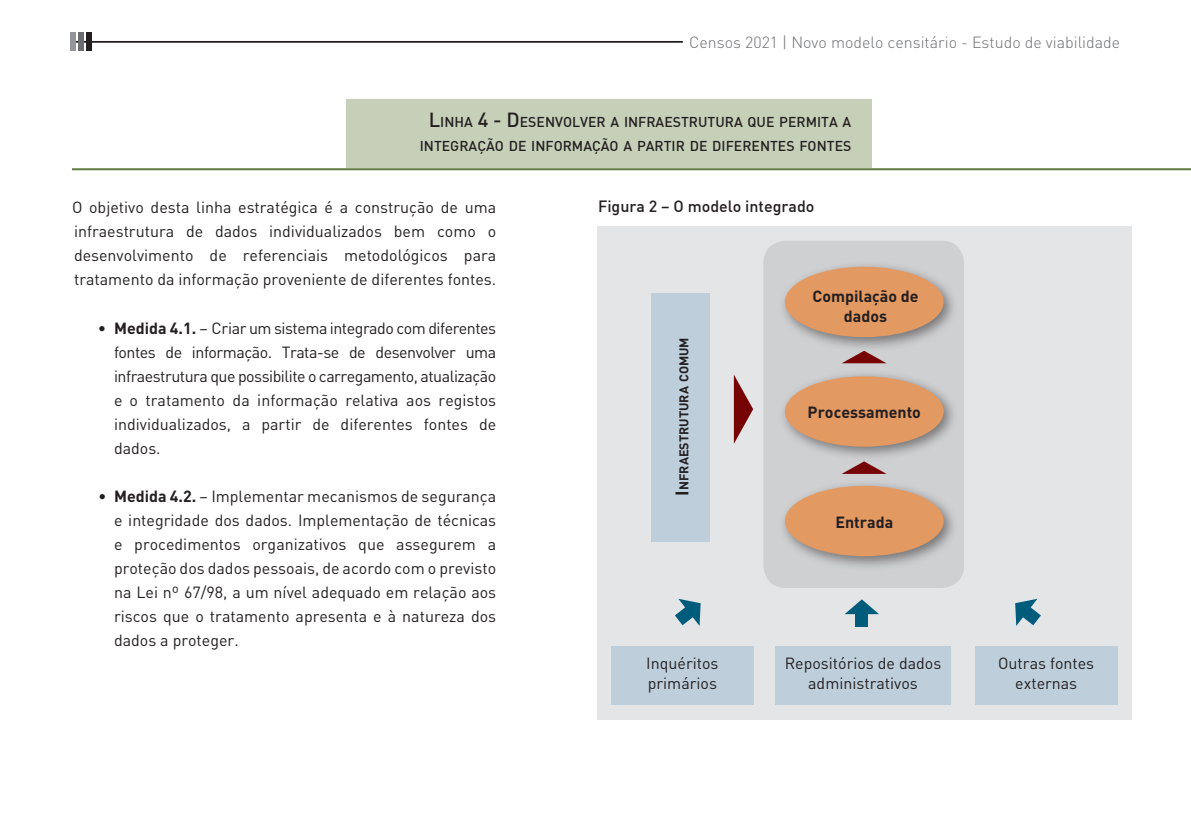
<style>
.page{position:relative;width:1191px;height:840px;background:#fff}
.page>*{position:absolute;margin:0;border:0;box-sizing:border-box;transform-origin:0 0}
.t1{font:16px/24px "DIN";color:#231f20;text-align:justify}
.t2{font:300 16px "DIN";color:#6c6d70}
.t3{font:700 16px/20px "DIN";color:#231f20;text-align:center}
.t4{font:500 16px "DIN";color:#231f20}
.t5{font:500 14px/24px "DIN";color:#231f20;text-align:right}
.t6{font:700 12.6px "DIN";color:#231f20}
.s1{font-size:20px}
.s2{font-weight:700}
.s3{font-size:18px}
</style>
<div class="page">
<hr style="left:74px;top:41px;width:609px;height:2px;background:#231f20">
<div style="left:86px;top:33px;width:5px;height:18px;background:#231f20"></div>
<div style="left:78px;top:33px;width:5px;height:18px;background:#6c6d70"></div>
<div style="left:71px;top:33px;width:5px;height:18px;background:#939598"></div>
<div style="left:597px;top:225px;width:534px;height:494px;background:#e4e5e7"></div>
<div style="left:763px;top:240px;width:201px;height:347px;background:#cfd0d2;border-radius:23px"></div>
<div style="left:346px;top:99px;width:525px;height:69px;background:#c6cfb8"></div>
<hr style="left:72px;top:168px;width:1119px;height:2px;background:#5e7a3e">
<div style="left:651px;top:293px;width:59px;height:248px;background:#becedb"></div>
<div style="left:778px;top:259px;width:180px;height:93px;background:#231f20;opacity:.52"></div>
<div style="left:785px;top:266px;width:158px;height:71px;background:#e39962;border-radius:50%"></div>
<div style="left:778px;top:369px;width:180px;height:92px;background:#231f20;opacity:.52"></div>
<div style="left:785px;top:376px;width:158px;height:70px;background:#e39962;border-radius:50%"></div>
<div style="left:778px;top:478px;width:180px;height:92px;background:#231f20;opacity:.52"></div>
<div style="left:785px;top:485px;width:158px;height:71px;background:#e39962;border-radius:50%"></div>
<svg style="left:734px;top:375px;width:19px;height:68px"></svg>
<svg style="left:841px;top:350px;width:45px;height:13px"></svg>
<svg style="left:843px;top:461px;width:42px;height:12px"></svg>
<div style="left:611px;top:646px;width:143px;height:58px;background:#becedb"></div>
<div style="left:775px;top:646px;width:175px;height:58px;background:#becedb"></div>
<div style="left:974px;top:646px;width:143px;height:58px;background:#becedb"></div>
<svg style="left:846px;top:599px;width:32px;height:14px"></svg>
<div style="left:855px;top:609px;width:13px;height:17px;background:#005c7d"></div>
<svg style="left:675px;top:598px;width:25px;height:27px"></svg>
<svg style="left:1015px;top:598px;width:26px;height:27px"></svg>
<p class="t2" style="left:689px;top:32px;width:432px">Censos 2021 | Novo modelo censitário - Estudo de viabilidade</p>
<p class="t5" style="left:420px;top:110px;width:433px"><span class="s1">L</span>INHA <span class="s1">4 - D</span> ESENVOLVER A INFRAESTRUTURA QUE PERMITA A<br>INTEGRAÇÃO DE INFORMAÇÃO A PARTIR DE DIFERENTES FONTES</p>
<p class="t1" style="left:72px;top:195px;width:426px">O objetivo desta linha estratégica é a construção de uma infraestrutura de dados individualizados bem como o desenvolvimento de referenciais metodológicos para tratamento da informação proveniente de diferentes fontes.</p>
<p class="t1" style="left:114px;top:315px;width:384px;text-indent:-16px"><span class="s2">• Medida 4.1.</span> – Criar um sistema integrado com diferentes fontes de informação. Trata-se de desenvolver uma infraestrutura que possibilite o carregamento, atualização e o tratamento da informação relativa aos registos individualizados, a partir de diferentes fontes de dados.</p>
<p class="t1" style="left:114px;top:483px;width:384px;text-indent:-16px">• <span class="s2">Medida 4.2.</span> – Implementar mecanismos de segurança e integridade dos dados. Implementação de técnicas e procedimentos organizativos que assegurem a proteção dos dados pessoais, de acordo com o previsto na Lei nº 67/98, a um nível adequado em relação aos riscos que o tratamento apresenta e à natureza dos dados a proteger.</p>
<p class="t4" style="left:598px;top:196px;width:218px">Figura 2 – O modelo integrado</p>
<p class="t6" style="left:675px;top:495px;width:159px;rotate:-90deg"><span class="s3">I</span> nfraestrutura comum</p>
<p class="t3" style="left:812px;top:285px;width:108px">Compilação de dados</p>
<p class="t3" style="left:807px;top:401px;width:115px">Processamento</p>
<p class="t3" style="left:835px;top:511px;width:59px">Entrada</p>
<p class="t1" style="left:646px;top:653px;width:74px;line-height:20px">Inquéritos primários</p>
<p class="t1" style="left:784px;top:653px;width:158px;line-height:20px;text-align:center">Repositórios de dados administrativos</p>
<p class="t1" style="left:998px;top:653px;width:98px;line-height:20px;text-align:center">Outras fontes externas</p>
</div>
